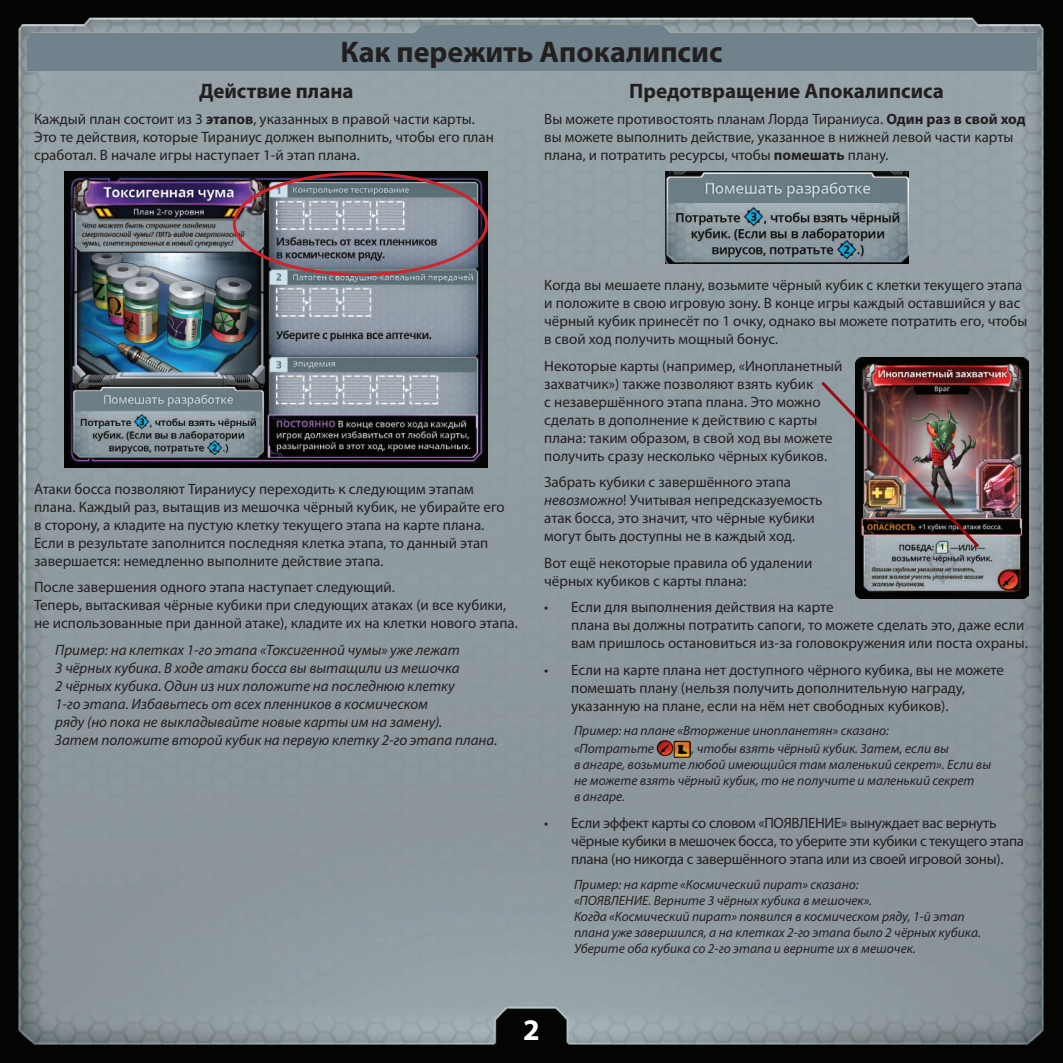
<style>
.page{position:relative;width:1063px;height:1063px;background:#fff}
.page>*{position:absolute;margin:0;border:0;box-sizing:border-box;transform-origin:0 0}
.t1{font:700 30px "Myriad Pro";color:#231f20}
.t2{font:700 30px "Myriad Pro";color:#fff}
.t3{font:700 21px "Myriad Pro";color:#231f20}
.t4{font:15px/18px "Myriad Pro";color:#231f20}
.t5{font:italic 15px/18px "Myriad Pro";color:#231f20}
.t6{font:15px/18px "Myriad Pro";letter-spacing:-.02em;color:#231f20}
.t7{font:italic 13.5px/16.2px "Myriad Pro";color:#231f20}
.s1{font-weight:700}
.s2{font-style:italic}
</style>
<div class="page">
<img style="left:0;top:0;width:1054px;height:1063px">
<div style="left:1054px;top:0;width:9px;height:1063px;background:#040503"></div>
<img style="left:27px;top:26px;width:1009px;height:45px">
<img style="left:65px;top:172px;width:423px;height:295px">
<div style="left:233px;top:172px;width:255px;height:104px;border:3px solid #d1232a;border-radius:50%"></div>
<img style="left:665px;top:172px;width:243px;height:92px">
<img style="left:657px;top:738px;width:16px;height:19px">
<img style="left:673px;top:738px;width:17px;height:21px">
<img style="left:855px;top:357px;width:173px;height:242px">
<img style="left:818px;top:378px;width:164px;height:173px">
<h1 class="t1" style="left:340px;top:32px;width:384px">Как пережить Апокалипсис</h1>
<h2 class="t3" style="left:199px;top:77px;width:156px">Действие плана</h2>
<p class="t4" style="left:34px;top:110px;width:461px">Каждый план состоит из 3 <span class="s1">этапов</span>, указанных в правой части карты.<br>Это те действия, которые Тираниус должен выполнить, чтобы его план сработал. В начале игры наступает 1-й этап плана.</p>
<h2 class="t3" style="left:629px;top:77px;width:316px">Предотвращение Апокалипсиса</h2>
<p class="t4" style="left:544px;top:110px;width:483px">Вы можете противостоять планам Лорда Тираниуса. <span class="s1">Один раз в свой ход </span>вы можете выполнить действие, указанное в нижней левой части карты плана, и потратить ресурсы, чтобы <span class="s1">помешать</span> плану.</p>
<p class="t4" style="left:34px;top:480px;width:472px">Атаки босса позволяют Тираниусу переходить к следующим этапам плана. Каждый раз, вытащив из мешочка чёрный кубик, не убирайте его в сторону, а кладите на пустую клетку текущего этапа на карте плана.<br>Если в результате заполнится последняя клетка этапа, то данный этап завершается: немедленно выполните действие этапа.</p>
<p class="t4" style="left:34px;top:578px;width:485px">После завершения одного этапа наступает следующий.<br>Теперь, вытаскивая чёрные кубики при следующих атаках (и все кубики, не использованные при данной атаке), кладите их на клетки нового этапа.</p>
<p class="t5" style="left:55px;top:641px;width:444px">Пример: на клетках 1-го этапа «Токсигенной чумы» уже лежат<br>3 чёрных кубика. В ходе атаки босса вы вытащили из мешочка<br>2 чёрных кубика. Один из них положите на последнюю клетку<br>1-го этапа. Избавьтесь от всех пленников в космическом<br>ряду (но пока не выкладывайте новые карты им на замену).<br>Затем положите второй кубик на первую клетку 2-го этапа плана.</p>
<p class="t4" style="left:544px;top:276px;width:485px">Когда вы мешаете плану, возьмите чёрный кубик с клетки текущего этапа и положите в свою игровую зону. В конце игры каждый оставшийся у вас чёрный кубик принесёт по 1 очку, однако вы можете потратить его, чтобы в свой ход получить мощный бонус.</p>
<p class="t4" style="left:544px;top:356px;width:300px">Некоторые карты (например, «Инопланетный захватчик») также позволяют взять кубик<br>с незавершённого этапа плана. Это можно сделать в дополнение к действию с карты плана: таким образом, в свой ход вы можете получить сразу несколько чёрных кубиков.</p>
<p class="t4" style="left:544px;top:473px;width:280px">Забрать кубики с завершённого этапа <span class="s2">невозможно</span>! Учитывая непредсказуемость атак босса, это значит, что чёрные кубики могут быть доступны не в каждый ход.</p>
<p class="t4" style="left:544px;top:553px;width:270px">Вот ещё некоторые правила об удалении чёрных кубиков с карты плана:</p>
<p class="t4" style="left:571px;top:598px;width:458px;text-indent:-27px">• Если для выполнения действия на карте<br>плана вы должны потратить сапоги, то можете сделать это, даже если вам пришлось остановиться из-за головокружения или поста охраны.</p>
<p class="t4" style="left:571px;top:660px;width:434px;text-indent:-27px">• Если на карте плана нет доступного чёрного кубика, вы не можете помешать плану (нельзя получить дополнительную награду, указанную на плане, если на нём нет свободных кубиков).</p>
<p class="t7" style="left:574px;top:722px;width:317px;line-height:17.2px">Пример: на плане «Вторжение инопланетян» сказано: «Потратьте</p>
<p class="t7" style="left:574px;top:740px;width:419px;text-indent:117px">, чтобы взять чёрный кубик. Затем, если вы<br>в ангаре, возьмите любой имеющийся там маленький секрет». Если вы не можете взять чёрный кубик, то не получите и маленький секрет<br>в ангаре.</p>
<p class="t6" style="left:571px;top:814px;width:454px;text-indent:-27px">• Если эффект карты со словом «ПОЯВЛЕНИЕ» вынуждает вас вернуть чёрные кубики в мешочек босса, то уберите эти кубики с текущего этапа плана (но никогда с завершённого этапа или из своей игровой зоны).</p>
<p class="t7" style="left:574px;top:876px;width:408px">Пример: на карте «Космический пират» сказано:<br>«ПОЯВЛЕНИЕ. Верните 3 чёрных кубика в мешочек».<br>Когда «Космический пират» появился в космическом ряду, 1-й этап плана уже завершился, а на клетках 2-го этапа было 2 чёрных кубика.<br>Уберите оба кубика со 2-го этапа и верните их в мешочек.</p>
<h1 class="t2" style="left:523px;top:1011px;width:18px">2</h1>
</div>
